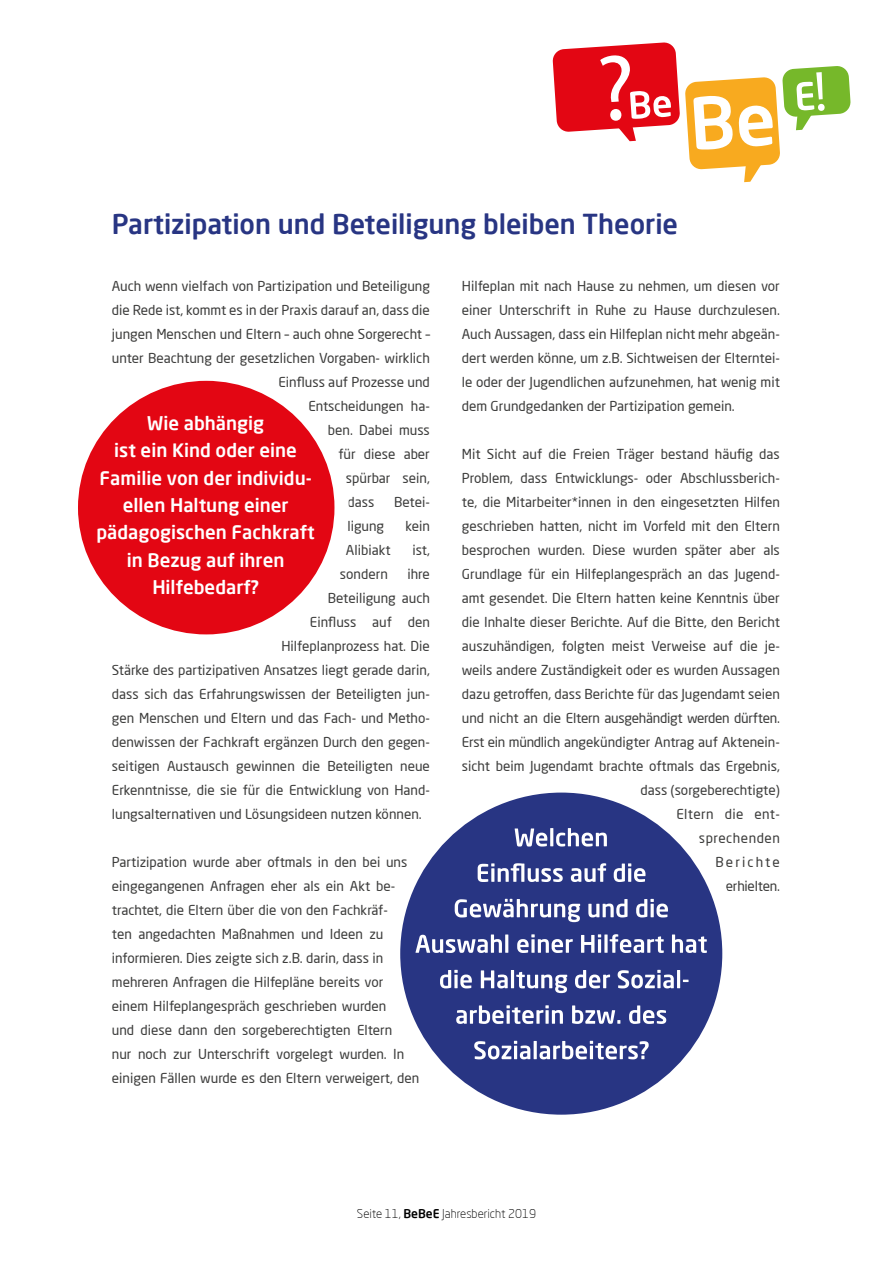
<style>
.page{position:relative;width:893px;height:1263px;background:#fff}
.page>*{position:absolute;margin:0;border:0;box-sizing:border-box;transform-origin:0 0}
.t1{font:500 27px "Neo Sans Pro";color:#283583}
.t2{font:500 18.45px/27.3px "Neo Sans Pro";color:#fff;text-align:center}
.t3{font:13.5px/24px "Neo Sans Pro";color:#3c3c3b}
.t4{font:300 12px "Neo Sans Pro";color:#000}
.s1{font-weight:500}
</style>
<div class="page">
<svg style="left:552px;top:42px;width:299px;height:140px"></svg>
<div style="left:78px;top:381px;width:256px;height:253px;background:#e30613;border-radius:50%"></div>
<div style="left:400px;top:792px;width:322px;height:323px;background:#283583;border-radius:50%"></div>
<svg style="left:515px;top:828px;width:92px;height:18px"></svg>
<svg style="left:478px;top:863px;width:85px;height:19px"></svg>
<svg style="left:571px;top:863px;width:35px;height:19px"></svg>
<svg style="left:614px;top:863px;width:31px;height:19px"></svg>
<svg style="left:455px;top:899px;width:125px;height:23px"></svg>
<svg style="left:588px;top:899px;width:39px;height:18px"></svg>
<svg style="left:636px;top:899px;width:32px;height:18px"></svg>
<svg style="left:415px;top:934px;width:93px;height:19px"></svg>
<svg style="left:517px;top:934px;width:56px;height:19px"></svg>
<svg style="left:581px;top:934px;width:83px;height:19px"></svg>
<svg style="left:672px;top:934px;width:35px;height:19px"></svg>
<svg style="left:440px;top:970px;width:32px;height:18px"></svg>
<svg style="left:481px;top:970px;width:86px;height:23px"></svg>
<svg style="left:575px;top:970px;width:35px;height:18px"></svg>
<svg style="left:618px;top:970px;width:70px;height:18px"></svg>
<svg style="left:456px;top:1005px;width:107px;height:19px"></svg>
<svg style="left:572px;top:1005px;width:48px;height:19px"></svg>
<svg style="left:629px;top:1005px;width:37px;height:19px"></svg>
<svg style="left:474px;top:1041px;width:175px;height:18px"></svg>
<h1 class="t1" style="left:112px;top:207px;width:568px">Partizipation und Beteiligung bleiben Theorie</h1>
<p class="t3" style="left:112px;top:274px;width:320px">Auch wenn vielfach von Partizipation und Beteiligung</p>
<p class="t3" style="left:112px;top:298px;width:320px">die Rede ist, kommt es in der Praxis darauf an, dass die</p>
<p class="t3" style="left:112px;top:322px;width:320px">jungen Menschen und Eltern – auch ohne Sorgerecht –</p>
<p class="t3" style="left:112px;top:346px;width:319px">unter Beachtung der gesetzlichen Vorgaben- wirklich</p>
<p class="t3" style="left:278px;top:370px;width:153px">Einfluss auf Prozesse und</p>
<p class="t3" style="left:308px;top:394px;width:123px">Entscheidungen ha-</p>
<p class="t3" style="left:328px;top:418px;width:103px">ben. Dabei muss</p>
<p class="t3" style="left:338px;top:442px;width:93px">für diese aber</p>
<p class="t3" style="left:346px;top:466px;width:85px">spürbar sein,</p>
<p class="t3" style="left:347px;top:490px;width:28px">dass</p>
<p class="t3" style="left:394px;top:490px;width:37px">Betei-</p>
<p class="t3" style="left:347px;top:514px;width:38px">ligung</p>
<p class="t3" style="left:405px;top:514px;width:26px">kein</p>
<p class="t3" style="left:346px;top:538px;width:46px">Alibiakt</p>
<p class="t3" style="left:412px;top:538px;width:19px">ist,</p>
<p class="t3" style="left:340px;top:562px;width:49px">sondern</p>
<p class="t3" style="left:407px;top:562px;width:24px">ihre</p>
<p class="t3" style="left:328px;top:586px;width:104px">Beteiligung auch</p>
<p class="t3" style="left:310px;top:610px;width:122px">Einfluss auf den</p>
<p class="t3" style="left:281px;top:634px;width:150px">Hilfeplanprozess hat. Die</p>
<p class="t3" style="left:112px;top:658px;width:319px">Stärke des partizipativen Ansatzes liegt gerade darin,</p>
<p class="t3" style="left:112px;top:682px;width:319px">dass sich das Erfahrungswissen der Beteiligten jun-</p>
<p class="t3" style="left:112px;top:706px;width:320px">gen Menschen und Eltern und das Fach- und Metho-</p>
<p class="t3" style="left:112px;top:730px;width:320px">denwissen der Fachkraft ergänzen Durch den gegen-</p>
<p class="t3" style="left:112px;top:754px;width:319px">seitigen Austausch gewinnen die Beteiligten neue</p>
<p class="t3" style="left:112px;top:778px;width:319px">Erkenntnisse, die sie für die Entwicklung von Hand-</p>
<p class="t3" style="left:112px;top:802px;width:311px">lungsalternativen und Lösungsideen nutzen können.</p>
<p class="t3" style="left:112px;top:850px;width:309px">Partizipation wurde aber oftmals in den bei uns eingegangenen Anfragen eher als ein Akt be&shy;trachtet, die Eltern über die von den Fachkräf-<br>ten angedachten Maßnahmen und Ideen zu informieren. Dies zeigte sich z.B. darin, dass in mehreren Anfragen die Hilfepläne bereits vor einem Hilfeplangespräch geschrieben wurden<br>und diese dann den sorgeberechtigten Eltern<br>nur noch zur Unterschrift vorgelegt wurden. In einigen Fällen wurde es den Eltern verweigert, den</p>
<h2 class="t2" style="left:97px;top:409px;width:220px">Wie abhängig<br>ist ein Kind oder eine<br>Familie von der individu&shy;ellen Haltung einer pädagogischen Fachkraft in Bezug auf ihren<br>Hilfebedarf?</h2>
<p class="t3" style="left:462px;top:274px;width:320px;text-align:justify">Hilfeplan mit nach Hause zu nehmen, um diesen vor einer Unterschrift in Ruhe zu Hause durchzulesen.<br>Auch Aussagen, dass ein Hilfeplan nicht mehr abgeän&shy;dert werden könne, um z.B. Sichtweisen der Elterntei&shy;le oder der Jugendlichen aufzunehmen, hat wenig mit dem Grundgedanken der Partizipation gemein.</p>
<p class="t3" style="left:462px;top:442px;width:320px;text-align:right">Mit Sicht auf die Freien Träger bestand häufig das Problem, dass Entwicklungs- oder Abschlussberich&shy;te, die Mitarbeiter*innen in den eingesetzten Hilfen geschrieben hatten, nicht im Vorfeld mit den Eltern besprochen wurden. Diese wurden später aber als Grundlage für ein Hilfeplangespräch an das Jugend&shy;amt gesendet. Die Eltern hatten keine Kenntnis über die Inhalte dieser Berichte. Auf die Bitte, den Bericht auszuhändigen, folgten meist Verweise auf die je&shy;weils andere Zuständigkeit oder es wurden Aussagen dazu getroffen, dass Berichte für das Jugendamt seien und nicht an die Eltern ausgehändigt werden dürften.<br>Erst ein mündlich angekündigter Antrag auf Aktenein&shy;sicht beim Jugendamt brachte oftmals das Ergebnis, dass (sorgeberechtigte)<br>Eltern die ent-<br>sprechenden<br>Berichte<br>erhielten.</p>
<p class="t4" style="left:357px;top:1206px;width:181px">Seite 11, <span class="s1">BeBeE</span> Jahresbericht 2019</p>
</div>
